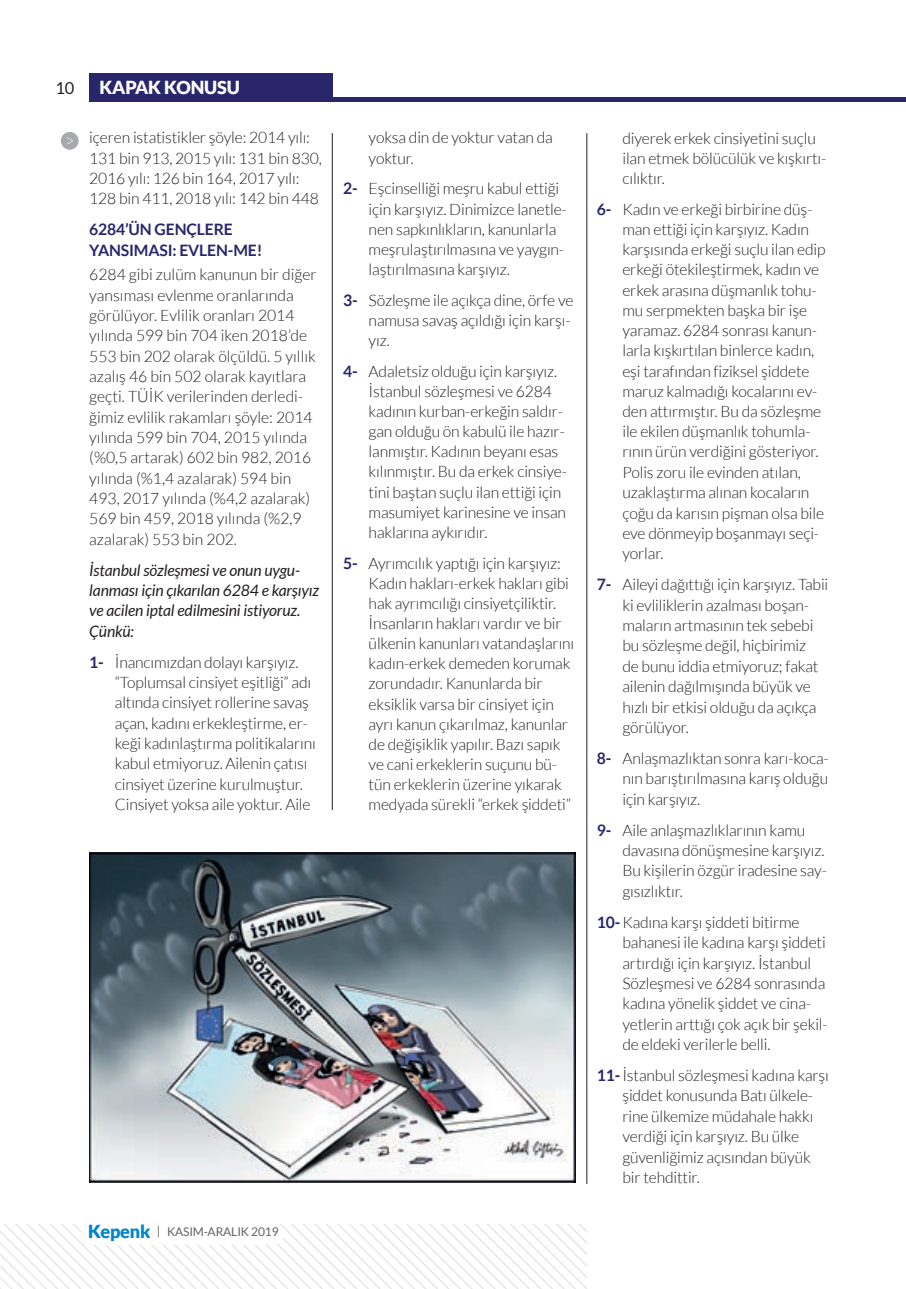
<style>
.page{position:relative;width:906px;height:1289px;background:#fff}
.page>*{position:absolute;margin:0;border:0;box-sizing:border-box;transform-origin:0 0}
.t1{font:900 18px "Lato TR";letter-spacing:-.01em;color:#fff}
.t2{font:16.5px "Lato TR";color:#231f20}
.t3{font:300 15.75px/20.4px "Lato TR";letter-spacing:-.01em;color:#231f20}
.t4{font:italic 15.75px/20.4px "Lato TR";letter-spacing:-.01em;color:#231f20}
.t5{font:700 15.75px/20.4px "Lato TR";letter-spacing:-.01em;color:#29266b}
.t6{font:12px "Lato TR";letter-spacing:-.01em;color:#636366}
.s1{font-weight:700;color:#29266b}
.s2{font-weight:900;font-size:18px;color:#0084ca}
</style>
<div class="page">
<svg style="left:0;top:1224px;width:586px;height:64px"></svg>
<div style="left:81px;top:1222px;width:203px;height:22px;background:#fff;border-radius:11px"></div>
<div style="left:89px;top:74px;width:243px;height:27px;background:#29266b"></div>
<hr style="left:89px;top:97px;width:817px;height:4px;background:#29266b">
<div style="left:61px;top:132px;width:18px;height:18px;background:#a8a9ad;border-radius:50%"></div>
<svg style="left:67px;top:137px;width:6px;height:8px"></svg>
<img style="left:89px;top:852px;width:486px;height:330px">
<hr style="left:332px;top:133px;width:1px;height:677px;background:#231f20">
<hr style="left:586px;top:133px;width:1px;height:1050px;background:#231f20">
<p class="t2" style="left:55px;top:78px;width:21px">10</p>
<p class="t1" style="left:100px;top:77px;width:142px">KAPAK KONUSU</p>
<p class="t3" style="left:89px;top:127px;width:234px">içeren istatistikler şöyle: 2014 yılı:<br>131 bin 913, 2015 yılı: 131 bin 830, 2016 yılı: 126 bin 164, 2017 yılı:<br>128 bin 411, 2018 yılı: 142 bin 448</p>
<p class="t5" style="left:89px;top:219px;width:175px">6284’ÜN GENÇLERE<br>YANSIMASI: EVLEN-ME!</p>
<p class="t3" style="left:89px;top:264px;width:229px">6284 gibi zulüm kanunun bir diğer yansıması evlenme oranlarında görülüyor. Evlilik oranları 2014 yılında 599 bin 704 iken 2018’de<br>553 bin 202 olarak ölçüldü. 5 yıllık azalış 46 bin 502 olarak kayıtlara geçti. TÜİK verilerinden derledi&shy;ğimiz evlilik rakamları şöyle: 2014 yılında 599 bin 704, 2015 yılında (%0,5 artarak) 602 bin 982, 2016 yılında (%1,4 azalarak) 594 bin<br>493, 2017 yılında (%4,2 azalarak)<br>569 bin 459, 2018 yılında (%2,9 azalarak) 553 bin 202.</p>
<p class="t4" style="left:89px;top:560px;width:231px">İstanbul sözleşmesi ve onun uygu&shy;lanması için çıkarılan 6284 e karşıyız ve acilen iptal edilmesini istiyoruz.<br>Çünkü:</p>
<p class="t3" style="left:115px;top:652px;width:203px;text-indent:-26px"><span class="s1">1-</span> İnancımızdan dolayı karşıyız. “Toplumsal cinsiyet eşitliği” adı altında cinsiyet rollerine savaş açan, kadını erkekleştirme, er&shy;keği kadınlaştırma politikalarını kabul etmiyoruz. Ailenin çatısı cinsiyet üzerine kurulmuştur.<br>Cinsiyet yoksa aile yoktur. Aile</p>
<p class="t3" style="left:369px;top:128px;width:186px">yoksa din de yoktur vatan da yoktur.</p>
<p class="t3" style="left:369px;top:179px;width:200px;text-indent:-26px"><span class="s1">2-</span> Eşcinselliği meşru kabul ettiği için karşıyız. Dinimizce lanetle&shy;nen sapkınlıkların, kanunlarla meşrulaştırılmasına ve yaygın&shy;laştırılmasına karşıyız.</p>
<p class="t3" style="left:369px;top:290px;width:206px;text-indent:-26px"><span class="s1">3-</span> Sözleşme ile açıkça dine, örfe ve namusa savaş açıldığı için karşı&shy;yız.</p>
<p class="t3" style="left:369px;top:361px;width:200px;text-indent:-26px"><span class="s1">4-</span> Adaletsiz olduğu için karşıyız.<br>İstanbul sözleşmesi ve 6284 kadının kurban-erkeğin saldır&shy;gan olduğu ön kabulü ile hazır&shy;lanmıştır. Kadının beyanı esas kılınmıştır. Bu da erkek cinsiye&shy;tini baştan suçlu ilan ettiği için masumiyet karinesine ve insan haklarına aykırıdır.</p>
<p class="t3" style="left:369px;top:553px;width:207px;text-indent:-26px"><span class="s1">5-</span> Ayrımcılık yaptığı için karşıyız:<br>Kadın hakları-erkek hakları gibi hak ayrımcılığı cinsiyetçiliktir.<br>İnsanların hakları vardır ve bir ülkenin kanunları vatandaşlarını kadın-erkek demeden korumak zorundadır. Kanunlarda bir eksiklik varsa bir cinsiyet için ayrı kanun çıkarılmaz, kanunlar de değişiklik yapılır. Bazı sapık ve cani erkeklerin suçunu bü&shy;tün erkeklerin üzerine yıkarak medyada sürekli “erkek şiddeti”</p>
<p class="t6" style="left:88px;top:1225px;width:192px"><span class="s2">Kepenk</span> | KASIM-ARALIK 2019</p>
<p class="t3" style="left:622px;top:128px;width:205px">diyerek erkek cinsiyetini suçlu ilan etmek bölücülük ve kışkırtı&shy;cılıktır.</p>
<p class="t3" style="left:622px;top:199px;width:205px;text-indent:-26px"><span class="s1">6-</span> Kadın ve erkeği birbirine düş&shy;man ettiği için karşıyız. Kadın karşısında erkeği suçlu ilan edip erkeği ötekileştirmek, kadın ve erkek arasına düşmanlık tohu&shy;mu serpmekten başka bir işe yaramaz. 6284 sonrası kanun&shy;larla kışkırtılan binlerce kadın, eşi tarafından fiziksel şiddete maruz kalmadığı kocalarını ev&shy;den attırmıştır. Bu da sözleşme ile ekilen düşmanlık tohumla&shy;rının ürün verdiğini gösteriyor.<br>Polis zoru ile evinden atılan, uzaklaştırma alınan kocaların çoğu da karısın pişman olsa bile eve dönmeyip boşanmayı seçi&shy;yorlar.</p>
<p class="t3" style="left:622px;top:574px;width:207px;text-indent:-26px"><span class="s1">7-</span> Aileyi dağıttığı için karşıyız. Tabii ki evliliklerin azalması boşan&shy;maların artmasının tek sebebi bu sözleşme değil, hiçbirimiz<br>de bunu iddia etmiyoruz; fakat ailenin dağılmışında büyük ve hızlı bir etkisi olduğu da açıkça görülüyor.</p>
<p class="t3" style="left:622px;top:748px;width:208px;text-align:justify;text-indent:-26px"><span class="s1">8-</span> Anlaşmazlıktan sonra karı-koca&shy;nın barıştırılmasına karış olduğu için karşıyız.</p>
<p class="t3" style="left:622px;top:819px;width:206px;text-indent:-26px"><span class="s1">9-</span> Aile anlaşmazlıklarının kamu davasına dönüşmesine karşıyız.<br>Bu kişilerin özgür iradesine say&shy;gısızlıktır.</p>
<p class="t3" style="left:622px;top:912px;width:207px;text-indent:-26px"><span class="s1">10-</span>Kadına karşı şiddeti bitirme bahanesi ile kadına karşı şiddeti artırdığı için karşıyız. İstanbul<br>Sözleşmesi ve 6284 sonrasında kadına yönelik şiddet ve cina&shy;yetlerin arttığı çok açık bir şekil&shy;de eldeki verilerle belli.</p>
<p class="t3" style="left:622px;top:1065px;width:208px;text-indent:-26px"><span class="s1">11-</span>İstanbul sözleşmesi kadına karşı şiddet konusunda Batı ülkele&shy;rine ülkemize müdahale hakkı verdiği için karşıyız. Bu ülke güvenliğimiz açısından büyük bir tehdittir.</p>
</div>
